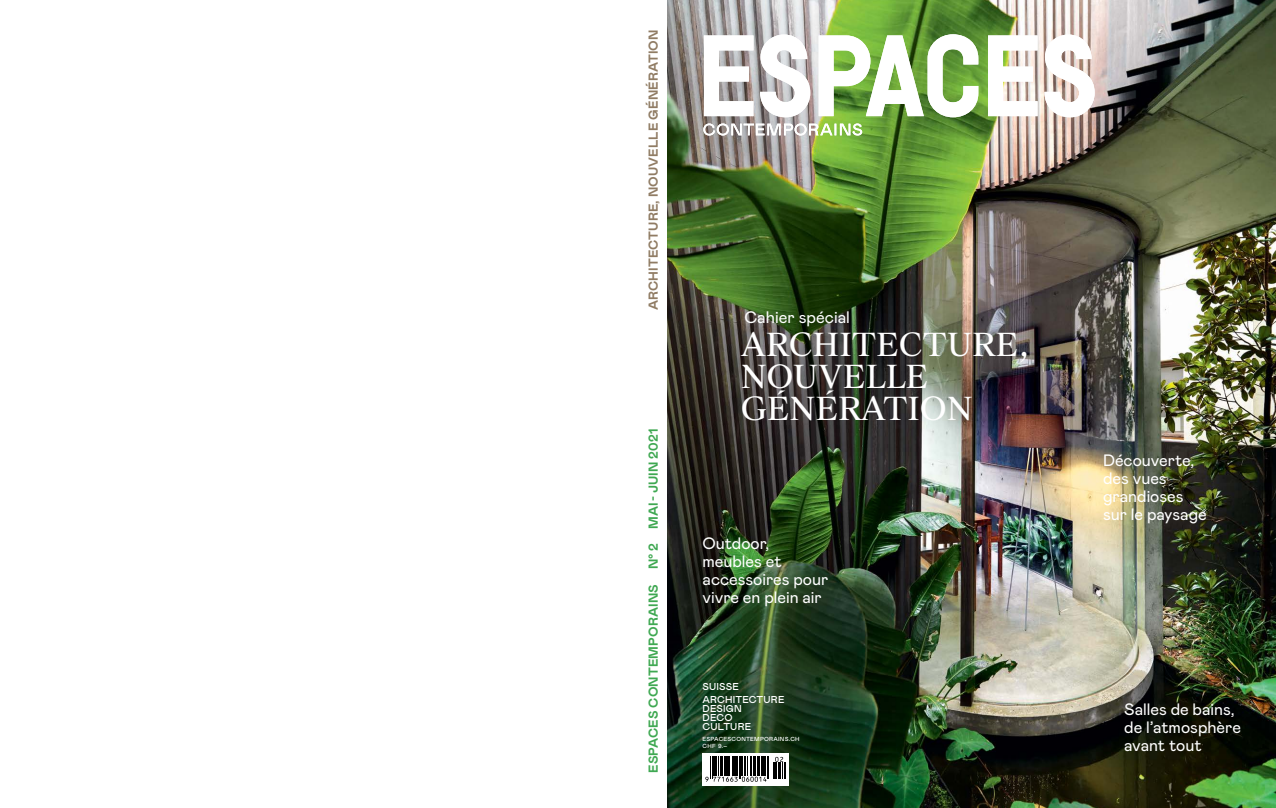
<style>
.page{position:relative;width:1276px;height:808px;background:#fff}
.page>*{position:absolute;margin:0;border:0;box-sizing:border-box;transform-origin:0 0}
.t1{font:32px/32px "Suisse Works";color:#fff}
.t2{font:16.7px "Mabry Pro";color:#fff}
.t3{font:16.5px/18px "Mabry Pro";color:#fff}
.t4{font:700 13px "Mabry Pro";letter-spacing:.01em;color:#3fa852}
.t5{font:700 13px "Mabry Pro";letter-spacing:.01em;color:#907c64}
.t6{font:500 10px/9px "Mabry Pro";letter-spacing:.02em;color:#fff}
.t7{font:500 5.9px/7px "Mabry Pro";letter-spacing:.035em;color:#fff}
</style>
<div class="page">
<img style="left:667px;top:0;width:609px;height:808px">
<svg style="left:704px;top:35px;width:49px;height:81px"></svg>
<svg style="left:760px;top:35px;width:50px;height:82px"></svg>
<svg style="left:988px;top:35px;width:49px;height:81px"></svg>
<svg style="left:1044px;top:35px;width:50px;height:82px"></svg>
<svg style="left:818px;top:34px;width:160px;height:83px"></svg>
<svg style="left:703px;top:123px;width:159px;height:13px"></svg>
<div style="left:702px;top:753px;width:86px;height:32px;background:#fff"></div>
<svg style="left:705px;top:756px;width:80px;height:26px"></svg>
<p class="t5" style="left:644px;top:310px;width:280px;rotate:-90deg">Architecture, nouvelle génération</p>
<p class="t4" style="left:644px;top:772px;width:345px;rotate:-90deg">ESPACES CONTEMPORAINS N° 2 mai - juin 2021</p>
<p class="t2" style="left:744px;top:305px;width:107px">Cahier spécial</p>
<p class="t1" style="left:741px;top:329px;width:290px">ARCHITECTURE,<br>NOUVELLE<br>GÉNÉRATION</p>
<p class="t3" style="left:702px;top:534px;width:127px">Outdoor, meubles et accessoires pour vivre en plein air</p>
<p class="t6" style="left:702px;top:679px;width:83px;line-height:13.2px">SUISSE<br>ARCHITECTURE</p>
<p class="t6" style="left:702px;top:704px;width:50px">DESIGN<br>DECO<br>CULTURE</p>
<p class="t7" style="left:702px;top:736px;width:99px">ESPACESCONTEMPORAINS.CH<br>CHF 9.–</p>
<p class="t3" style="left:1103px;top:450px;width:105px">Découverte, des vues grandioses sur le paysage</p>
<p class="t3" style="left:1124px;top:699px;width:118px">Salles de bains, de l’atmosphère avant tout</p>
</div>
